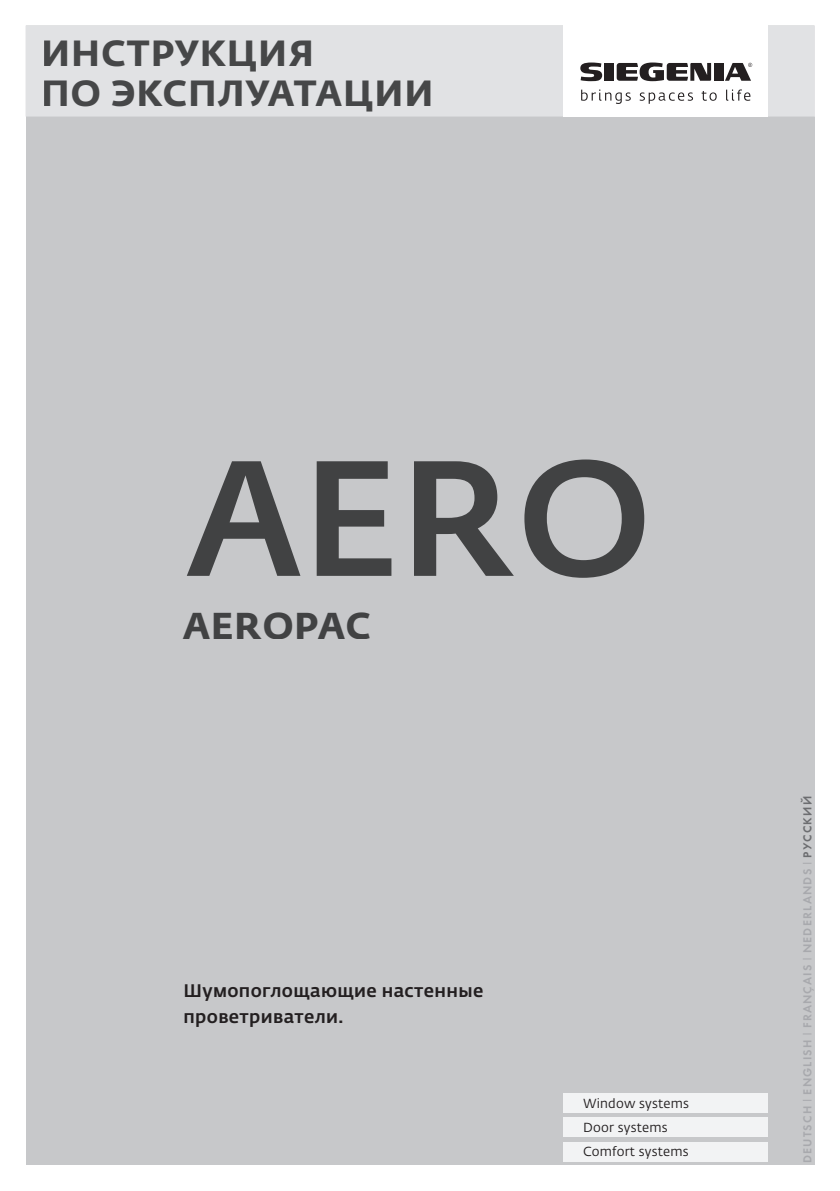
<style>
.page{position:relative;width:840px;height:1191px;background:#fff}
.page>*{position:absolute;margin:0;border:0;box-sizing:border-box;transform-origin:0 0}
.t1{font:500 162px "Fedra Sans Alt Pro";color:#414243}
.t2{font:700 37px "Fedra Sans Alt Pro";letter-spacing:.02em;color:#414243}
.t3{font:700 36px/40px "Fedra Sans Alt Pro";letter-spacing:.03em;color:#464748}
.t4{font:500 18px/26px "Fedra Sans Alt Pro";letter-spacing:.02em;color:#231f20}
.t5{font:13px/24px "Fedra Sans Alt Pro";letter-spacing:.015em;color:#231f20}
.t6{font:12px "Futura Dem";letter-spacing:.1em;color:#a8a9ad}
.s1{color:#6c6d70}
</style>
<div class="page">
<div style="left:26px;top:26px;width:788px;height:1139px;background:#c7c8ca"></div>
<div style="left:26px;top:26px;width:788px;height:91px;background:#e1e2e4"></div>
<div style="left:563px;top:24px;width:204px;height:93px;background:#fff"></div>
<svg style="left:581px;top:89px;width:49px;height:15px"></svg>
<svg style="left:639px;top:92px;width:53px;height:12px"></svg>
<svg style="left:701px;top:91px;width:15px;height:10px"></svg>
<svg style="left:726px;top:89px;width:24px;height:12px"></svg>
<div style="left:604px;top:63px;width:9px;height:18px;background:#231f20"></div>
<svg style="left:580px;top:63px;width:22px;height:18px"></svg>
<div style="left:713px;top:63px;width:10px;height:18px;background:#231f20"></div>
<svg style="left:616px;top:63px;width:94px;height:18px"></svg>
<svg style="left:725px;top:63px;width:26px;height:18px"></svg>
<div style="left:563px;top:1141px;width:204px;height:20px;background:#f2f3f4"></div>
<div style="left:563px;top:1117px;width:204px;height:20px;background:#f2f3f4"></div>
<div style="left:563px;top:1093px;width:204px;height:20px;background:#f2f3f4"></div>
<div style="left:44px;top:41px;width:270px;height:31px;background:#e1e2e4"></div>
<div style="left:44px;top:81px;width:386px;height:31px;background:#e1e2e4"></div>
<h3 class="t3" style="left:41px;top:31px;width:394px">ИНСТРУКЦИЯ<br>ПО ЭКСПЛУАТАЦИИ</h3>
<h1 class="t1" style="left:188px;top:395px;width:464px">AERO</h1>
<h2 class="t2" style="left:183px;top:596px;width:189px">AEROPAC</h2>
<p class="t4" style="left:183px;top:976px;width:301px">Шумопоглощающие настенные проветриватели.</p>
<p class="t5" style="left:583px;top:1090px;width:107px">Window systems<br>Door systems<br>Comfort systems</p>
<p class="t6" style="left:798px;top:1162px;width:368px;rotate:-90deg">deutsch english français Nederlands <span class="s1">русский</span></p>
</div>
